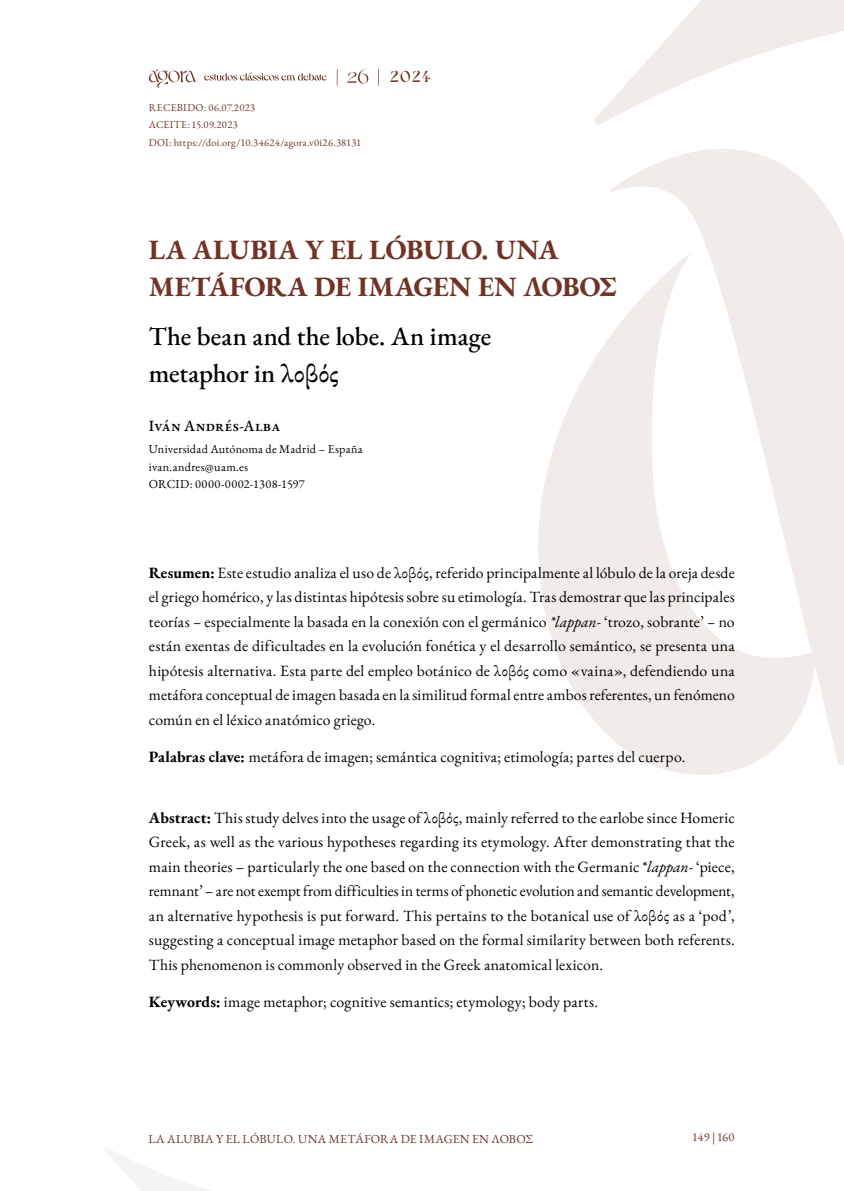
<style>
.page{position:relative;width:844px;height:1191px;background:#fff}
.page>*{position:absolute;margin:0;border:0;box-sizing:border-box;transform-origin:0 0}
.HEAD_01{font:700 28px/36.8px "EB Garamond";letter-spacing:-.005em;color:#703326}
.HEAD_01_A{font:500 26.25px/36.8px "EB Garamond";letter-spacing:.005em;color:#000}
.TXT_-_ABSTRACT{font:15.75px/24.5px "EB Garamond";letter-spacing:.01em;color:#000;text-align:justify}
.AUTOR{font:500 15.75px "EB Garamond";letter-spacing:.025em;color:#000}
.t1{font:500 15.75px "Dahlia";color:#703326}
.AUTOR_FAC{font:12.25px/17.5px "EB Garamond";letter-spacing:.02em;color:#000}
.t2{font:12.25px "EB Garamond";letter-spacing:.045em;color:#703326}
.HEAD_PAGE{font:10.5px "EB Garamond";letter-spacing:.025em;color:#703326}
.s1{font-weight:700}
.s2{font-style:italic}
</style>
<div class="page">
<svg style="left:538px;top:149px;width:305px;height:625px;fill:#f1ebe9"></svg>
<svg style="left:595px;top:0;width:248px;height:125px"></svg>
<svg style="left:105px;top:1148px;width:106px;height:43px"></svg>
<svg style="left:149px;top:69px;width:47px;height:19px"></svg>
<svg style="left:204px;top:72px;width:123px;height:8px"></svg>
<svg style="left:347px;top:69px;width:21px;height:15px"></svg>
<svg style="left:378px;top:69px;width:1px;height:17px"></svg>
<svg style="left:337px;top:69px;width:1px;height:17px"></svg>
<p class="HEAD_PAGE" style="left:149px;top:101px;width:108px">RECEBIDO: 06.07.2023</p>
<p class="HEAD_PAGE" style="left:149px;top:118px;width:90px">ACEITE: 15.09.2023</p>
<p class="HEAD_PAGE" style="left:149px;top:136px;width:214px">DOI: https://doi.org/10.34624/agora.v0i26.38131</p>
<p class="t1" style="left:390px;top:67px;width:41px">2024</p>
<p class="HEAD_01" style="left:149px;top:231px;width:469px">LA ALUBIA Y EL LÓBULO. UNA<br>METÁFORA DE IMAGEN EN ΛΟΒOΣ</p>
<p class="HEAD_01_A" style="left:149px;top:317px;width:344px">The bean and the lobe. An image metaphor in λοβός</p>
<p class="AUTOR" style="left:149px;top:415px;width:130px">Iván Andrés-Alba</p>
<p class="AUTOR_FAC" style="left:149px;top:440px;width:215px">Universidad Autónoma de Madrid – España ivan.andres@uam.es<br>ORCID: 0000-0002-1308-1597</p>
<p class="TXT_-_ABSTRACT" style="left:149px;top:560px;width:587px"><span class="s1">Resumen:</span> Este estudio analiza el uso de λοβός, referido principalmente al lóbulo de la oreja desde el griego homérico, y las distintas hipótesis sobre su etimología. Tras demostrar que las principales teorías <span class="s2">–</span> especialmente la basada en la conexión con el germánico <span class="s2">*lappan-</span> ‘trozo, sobrante’ <span class="s2">–</span> no están exentas de dificultades en la evolución fonética y el desarrollo semántico, se presenta una hipótesis alternativa. Esta parte del empleo botánico de λοβός como «vaina», defendiendo una metáfora conceptual de imagen basada en la similitud formal entre ambos referentes, un fenómeno común en el léxico anatómico griego.</p>
<p class="TXT_-_ABSTRACT" style="left:149px;top:744px;width:538px"><span class="s1">Palabras clave:</span> metáfora de imagen; semántica cognitiva; etimología; partes del cuerpo.</p>
<p class="TXT_-_ABSTRACT" style="left:149px;top:805px;width:587px"><span class="s1">Abstract:</span> This study delves into the usage of λοβός, mainly referred to the earlobe since Homeric Greek, as well as the various hypotheses regarding its etymology. After demonstrating that the main theories – particularly the one based on the connection with the Germanic *<span class="s2">lappan-</span> ‘piece, remnant’ – are not exempt from difficulties in terms of phonetic evolution and semantic development, an alternative hypothesis is put forward. This pertains to the botanical use of λοβός as a ‘pod’, suggesting a conceptual image metaphor based on the formal similarity between both referents.<br>This phenomenon is commonly observed in the Greek anatomical lexicon.</p>
<p class="TXT_-_ABSTRACT" style="left:149px;top:989px;width:450px"><span class="s1">Keywords:</span> image metaphor; cognitive semantics; etymology; body parts.</p>
<p class="t2" style="left:148px;top:1130px;width:28px">La alubia</p>
<p class="t2" style="left:216px;top:1130px;width:36px">yel lóbulo</p>
<p class="t2" style="left:293px;top:1130px;width:25px">. Unametáfora</p>
<p class="t2" style="left:400px;top:1130px;width:28px">de imagen</p>
<p class="t2" style="left:472px;top:1130px;width:54px">en λοβός</p>
<p class="t2" style="left:692px;top:1129px;width:43px">149 | 160</p>
</div>
